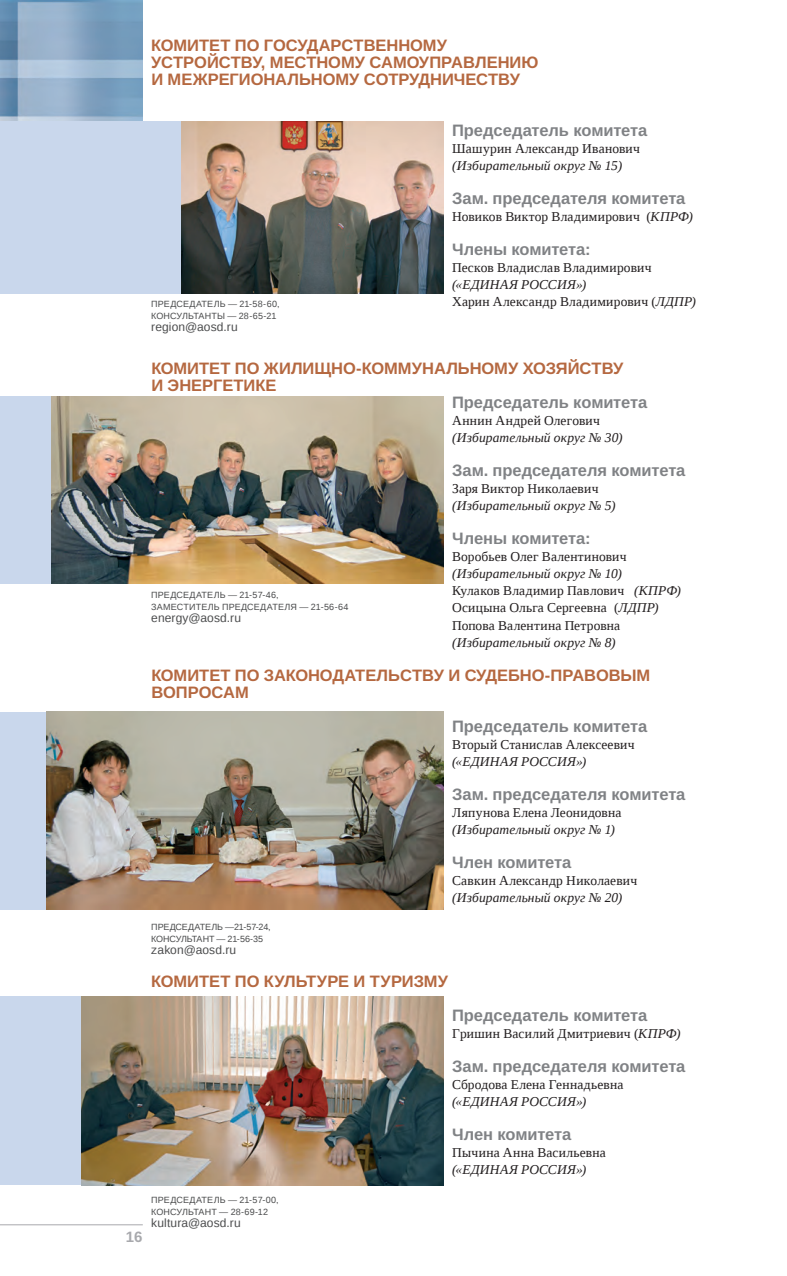
<style>
.page{position:relative;width:787px;height:1276px;background:#fff}
.page>*{position:absolute;margin:0;border:0;box-sizing:border-box;transform-origin:0 0}
.t1{font:700 16.5px "Liberation Sans";color:#808285}
.t2{font:700 16.5px/17px "Liberation Sans";color:#b56840}
.t3{font:700 15px "Liberation Sans";color:#a8a9ad}
.t4{font:13.5px/17px "Liberation Serif";letter-spacing:.01em;color:#231f20}
.t5{font:italic 13.5px/17px "Liberation Serif";letter-spacing:.005em;color:#231f20}
.t6{font:12px "Liberation Sans";letter-spacing:.01em;color:#4b4c4d}
.t7{font:9px/12px "Liberation Sans";letter-spacing:.01em;color:#4b4c4d}
.t8{font:9px/12px "Liberation Sans";letter-spacing:-.015em;color:#4b4c4d}
.s1{font-style:italic}
.s2{font-style:normal}
</style>
<div class="page">
<img style="left:0;top:0;width:143px;height:120px">
<div style="left:0;top:996px;width:443px;height:189px;background:#c9d7ec"></div>
<img style="left:82px;top:996px;width:361px;height:189px">
<div style="left:0;top:121px;width:443px;height:173px;background:#c9d7ec"></div>
<img style="left:181px;top:121px;width:262px;height:173px">
<div style="left:0;top:396px;width:443px;height:187px;background:#c9d7ec"></div>
<img style="left:51px;top:396px;width:392px;height:187px">
<div style="left:0;top:711px;width:443px;height:198px;background:#c9d7ec"></div>
<img style="left:47px;top:711px;width:396px;height:198px">
<hr style="left:0;top:1224px;width:143px;height:1px;background:#a8a9ad">
<p class="t2" style="left:151px;top:37px;width:388px">Комитет по государственному устройству, местному самоуправлению и межрегиональному сотрудничеству</p>
<p class="t7" style="left:151px;top:298px;width:130px">председатель — 21-58-60, консультанты — 28-65-21</p>
<p class="t6" style="left:151px;top:320px;width:88px">region@aosd.ru</p>
<p class="t1" style="left:452px;top:119px;width:197px">Председатель комитета</p>
<p class="t4" style="left:452px;top:140px;width:189px">Шашурин Александр Иванович <span class="s1">(Избирательный округ № 15)</span></p>
<p class="t1" style="left:452px;top:187px;width:235px">Зам. председателя комитета</p>
<p class="t4" style="left:452px;top:208px;width:242px">Новиков Виктор Владимирович (<span class="s1">КПРФ)</span></p>
<p class="t1" style="left:452px;top:238px;width:140px">Члены комитета:</p>
<p class="t4" style="left:452px;top:259px;width:245px">Песков Владислав Владимирович <span class="s1">(«ЕДИНАЯ РОССИЯ»)<br></span>Харин Александр Владимирович (<span class="s1">ЛДПР)</span></p>
<p class="t3" style="left:126px;top:1226px;width:18px">16</p>
<p class="t2" style="left:151px;top:360px;width:473px">Комитет по жилищно-коммунальному хозяйству и энергетике</p>
<p class="t7" style="left:151px;top:589px;width:199px">председатель — 21-57-46, заместитель председателя — 21-56-64</p>
<p class="t6" style="left:151px;top:611px;width:91px">energy@aosd.ru</p>
<p class="t1" style="left:452px;top:391px;width:197px">Председатель комитета</p>
<p class="t5" style="left:452px;top:412px;width:172px"><span class="s2">Аннин Андрей Олегович </span>(Избирательный округ № 30)</p>
<p class="t1" style="left:452px;top:459px;width:235px">Зам. председателя комитета</p>
<p class="t5" style="left:452px;top:480px;width:165px"><span class="s2">Заря Виктор Николаевич </span>(Избирательный округ № 5)</p>
<p class="t1" style="left:452px;top:527px;width:140px">Члены комитета:</p>
<p class="t4" style="left:452px;top:548px;width:230px">Воробьев Олег Валентинович <span class="s1">(Избирательный округ № 10)<br></span>Кулаков Владимир Павлович <span class="s1">(КПРФ)<br></span>Осицына Ольга Сергеевна (<span class="s1">ЛДПР)<br></span>Попова Валентина Петровна <span class="s1">(Избирательный округ № 8)</span></p>
<p class="t2" style="left:151px;top:666px;width:500px">Комитет по законодательству и судебно-правовым вопросам</p>
<p class="t8" style="left:151px;top:921px;width:121px">председатель —21-57-24, консультант — 21-56-35</p>
<p class="t6" style="left:151px;top:943px;width:86px">zakon@aosd.ru</p>
<p class="t1" style="left:452px;top:714px;width:197px">Председатель комитета</p>
<p class="t4" style="left:452px;top:735px;width:184px">Вторый Станислав Алексеевич <span class="s1">(«ЕДИНАЯ РОССИЯ»)</span></p>
<p class="t1" style="left:452px;top:782px;width:235px">Зам. председателя комитета</p>
<p class="t4" style="left:452px;top:803px;width:171px">Ляпунова Елена Леонидовна <span class="s1">(Избирательный округ № 1)</span></p>
<p class="t1" style="left:452px;top:850px;width:121px">Член комитета</p>
<p class="t4" style="left:452px;top:871px;width:187px">Савкин Александр Николаевич <span class="s1">(Избирательный округ № 20)</span></p>
<p class="t2" style="left:151px;top:972px;width:298px">Комитет по культуре и туризму</p>
<p class="t7" style="left:151px;top:1194px;width:129px">председатель — 21-57-00, консультант — 28-69-12</p>
<p class="t6" style="left:151px;top:1216px;width:91px">kultura@aosd.ru</p>
<p class="t1" style="left:452px;top:1003px;width:197px">Председатель комитета</p>
<p class="t4" style="left:452px;top:1024px;width:230px">Гришин Василий Дмитриевич (<span class="s1">КПРФ)</span></p>
<p class="t1" style="left:452px;top:1054px;width:235px">Зам. председателя комитета</p>
<p class="t4" style="left:452px;top:1075px;width:173px">Сбродова Елена Геннадьевна <span class="s1">(«ЕДИНАЯ РОССИЯ»)</span></p>
<p class="t1" style="left:452px;top:1122px;width:121px">Член комитета</p>
<p class="t4" style="left:452px;top:1143px;width:155px">Пычина Анна Васильевна <span class="s1">(«ЕДИНАЯ РОССИЯ»)</span></p>
</div>
